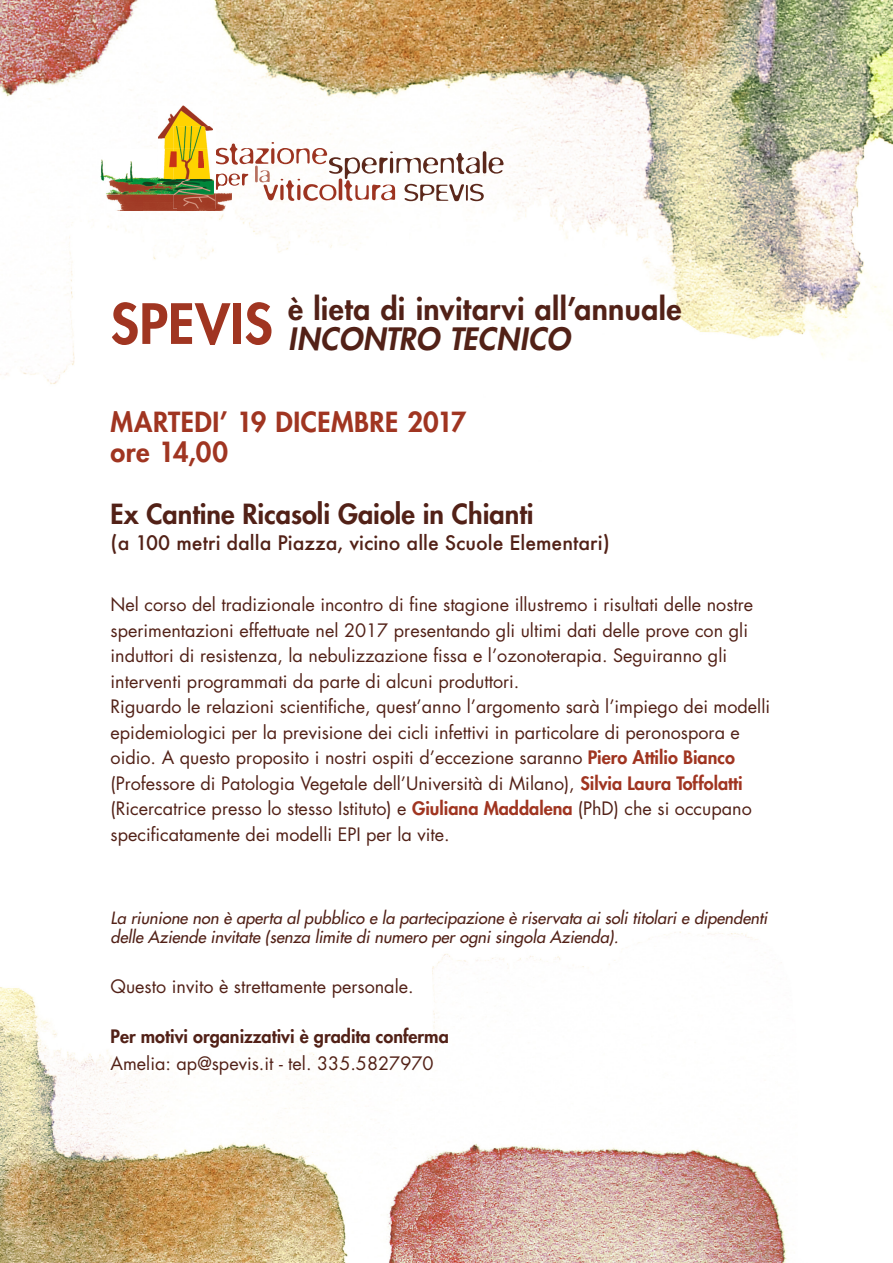
<style>
.page{position:relative;width:893px;height:1263px;background:#fff}
.page>*{position:absolute;margin:0;border:0;box-sizing:border-box;transform-origin:0 0}
.t1{font:800 54px "Futura Std";letter-spacing:.01em;color:#a03521}
.t2{font:800 30px "Futura Std";letter-spacing:.015em;color:#522117}
.t3{font:italic 800 30px "Futura Std";letter-spacing:.015em;color:#522117}
.t4{font:800 27px "Futura Std";color:#522117}
.t5{font:800 27px/30px "Futura Std";letter-spacing:.015em;color:#a03521}
.t6{font:500 19.5px "Futura";color:#522117}
.t7{font:18px/25.5px "Futura Std";color:#522117}
.t8{font:800 18px "Futura Std";color:#522117}
.t9{font:italic 500 16.5px/19.5px "Futura Std";color:#522117}
.s1{font-weight:800;color:#a03521}
</style>
<div class="page">
<img style="left:0;top:0;width:893px;height:1263px">
<img style="left:158px;top:105px;width:55px;height:74px">
<img style="left:106px;top:195px;width:72px;height:16px">
<img style="left:214px;top:201px;width:18px;height:10px">
<img style="left:178px;top:209px;width:36px;height:2px">
<img style="left:101px;top:149px;width:57px;height:46px">
<img style="left:170px;top:151px;width:3px;height:16px">
<img style="left:106px;top:179px;width:67px;height:16px">
<svg style="left:158px;top:179px;width:15px;height:1px"></svg>
<img style="left:173px;top:126px;width:42px;height:83px">
<svg style="left:213px;top:142px;width:291px;height:59px"></svg>
<img style="left:173px;top:179px;width:40px;height:1px">
<img style="left:121px;top:162px;width:35px;height:34px">
<h1 class="t1" style="left:111px;top:290px;width:164px">SPEVIS</h1>
<h2 class="t2" style="left:288px;top:289px;width:395px">è lieta di invitarvi all’annuale</h2>
<h2 class="t3" style="left:288px;top:319px;width:283px">INCONTRO TECNICO</h2>
<h3 class="t5" style="left:111px;top:407px;width:357px">MARTEDI’ 19 DICEMBRE 2017 ore 14,00</h3>
<h3 class="t4" style="left:111px;top:497px;width:425px">Ex Cantine Ricasoli Gaiole in Chianti</h3>
<p class="t6" style="left:111px;top:529px;width:501px">(a 100 metri dalla Piazza, vicino alle Scuole Elementari)</p>
<p class="t7" style="left:111px;top:592px;width:661px">Nel corso del tradizionale incontro di fine stagione illustremo i risultati delle nostre sperimentazioni effettuate nel 2017 presentando gli ultimi dati delle prove con gli induttori di resistenza, la nebulizzazione fissa e l’ozonoterapia. Seguiranno gli interventi programmati da parte di alcuni produttori.<br>Riguardo le relazioni scientifiche, quest’anno l’argomento sarà l’impiego dei modelli epidemiologici per la previsione dei cicli infettivi in particolare di peronospora e oidio. A questo proposito i nostri ospiti d’eccezione saranno <span class="s1">Piero Attilio Bianco </span>(Professore di Patologia Vegetale dell’Università di Milano), <span class="s1">Silvia Laura Toffolatti </span>(Ricercatrice presso lo stesso Istituto) e <span class="s1">Giuliana Maddalena</span> (PhD) che si occupano specificatamente dei modelli EPI per la vite.</p>
<p class="t9" style="left:111px;top:908px;width:658px">La riunione non è aperta al pubblico e la partecipazione è riservata ai soli titolari e dipendenti delle Aziende invitate (senza limite di numero per ogni singola Azienda).</p>
<p class="t7" style="left:111px;top:974px;width:305px">Questo invito è strettamente personale.</p>
<p class="t8" style="left:111px;top:1025px;width:340px">Per motivi organizzativi è gradita conferma</p>
<p class="t7" style="left:111px;top:1050px;width:325px">Amelia: ap@spevis.it - tel. 335.5827970</p>
</div>
